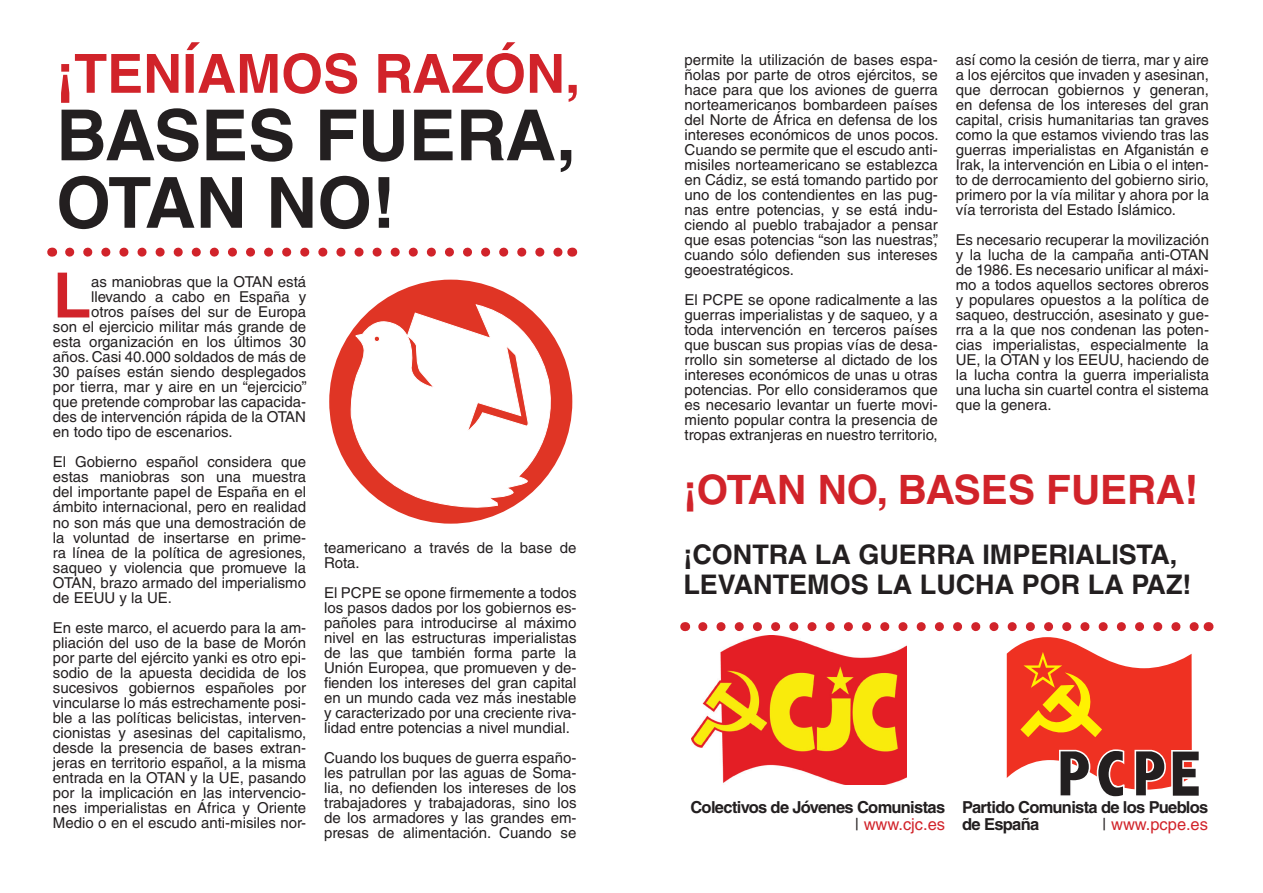
<style>
.page{position:relative;width:1263px;height:893px;background:#fff}
.page>*{position:absolute;margin:0;border:0;box-sizing:border-box;transform-origin:0 0}
.t1{font:700 70.5px/67.5px "Helvetica LT Std";color:#231f20}
.t2{font:700 62.4px "Helvetica LT Std";color:#d1232a}
.t3{font:700 54px "Helvetica LT Std";color:#d1232a}
.t4{font:700 40.5px "Helvetica LT Std";color:#d1232a}
.t5{font:700 27px/30px "Helvetica LT Std";color:#231f20}
.t6{font:700 16.5px/16.5px "Helvetica LT Std";letter-spacing:-.04em;color:#231f20}
.t7{font:16.5px "Helvetica LT Std";color:#d1232a}
.t8{font:15px/15px "Helvetica LT Std";color:#231f20;text-align:justify}
.s1{font-weight:400}
.s2{font-weight:400;color:#d1232a}
.s3{color:#231f20}
</style>
<div class="page">
<svg style="left:70px;top:248px;width:493px;height:9px"></svg>
<svg style="left:703px;top:622px;width:496px;height:9px"></svg>
<svg style="left:1007px;top:637px;width:192px;height:160px"></svg>
<img style="left:692px;top:635px;width:215px;height:150px">
<div style="left:329px;top:280px;width:243px;height:244px;background:#e03525;border-radius:50%"></div>
<svg style="left:350px;top:304px;width:209px;height:208px"></svg>
<h3 class="t3" style="left:56px;top:41px;width:525px">¡TENÍAMOS RAZÓN,</h3>
<h1 class="t1" style="left:56px;top:101px;width:521px">BASES FUERA,<br>OTAN NO!</h1>
<h2 class="t2" style="left:53px;top:257px;width:40px">L</h2>
<p class="t8" style="left:91px;top:275px;width:216px">as maniobras que la OTAN está</p>
<p class="t8" style="left:91px;top:290px;width:217px">llevando a cabo en España y</p>
<p class="t8" style="left:91px;top:305px;width:216px">otros países del sur de Europa</p>
<p class="t8" style="left:53px;top:320px;width:255px">son el ejercicio militar más grande de</p>
<p class="t8" style="left:53px;top:335px;width:255px">esta organización en los últimos 30</p>
<p class="t8" style="left:53px;top:350px;width:255px">años. Casi 40.000 soldados de más de</p>
<p class="t8" style="left:53px;top:365px;width:255px">30 países están siendo desplegados</p>
<p class="t8" style="left:53px;top:380px;width:255px">por tierra, mar y aire en un “ejercicio”</p>
<p class="t8" style="left:53px;top:395px;width:255px">que pretende comprobar las capacida-</p>
<p class="t8" style="left:53px;top:410px;width:255px">des de intervención rápida de la OTAN</p>
<p class="t8" style="left:53px;top:425px;width:181px">en todo tipo de escenarios.</p>
<p class="t8" style="left:53px;top:455px;width:255px">El Gobierno español considera que estas maniobras son una muestra del importante papel de España en el ámbito internacional, pero en realidad no son más que una demostración de la voluntad de insertarse en prime&shy;ra línea de la política de agresiones, saqueo y violencia que promueve la OTAN, brazo armado del imperialismo de EEUU y la UE.</p>
<p class="t8" style="left:53px;top:620px;width:255px">En este marco, el acuerdo para la am&shy;pliación del uso de la base de Morón por parte del ejército yanki es otro epi&shy;sodio de la apuesta decidida de los sucesivos gobiernos españoles por vincularse lo más estrechamente posi&shy;ble a las políticas belicistas, interven&shy;cionistas y asesinas del capitalismo, desde la presencia de bases extran&shy;jeras en territorio español, a la misma entrada en la OTAN y la UE, pasando por la implicación en las intervencio&shy;nes imperialistas en África y Oriente Medio o en el escudo anti-misiles nor-</p>
<p class="t8" style="left:324px;top:540px;width:254px">teamericano a través de la base de<br>Rota.</p>
<p class="t8" style="left:324px;top:585px;width:254px">El PCPE se opone firmemente a todos los pasos dados por los gobiernos es&shy;pañoles para introducirse al máximo nivel en las estructuras imperialistas de las que también forma parte la Unión Europea, que promueven y de&shy;fienden los intereses del gran capital en un mundo cada vez más inestable y caracterizado por una creciente riva&shy;lidad entre potencias a nivel mundial.</p>
<p class="t8" style="left:324px;top:750px;width:254px">Cuando los buques de guerra españo&shy;les patrullan por las aguas de Soma&shy;lia, no defienden los intereses de los trabajadores y trabajadoras, sino los de los armadores y las grandes em&shy;presas de alimentación. Cuando se</p>
<p class="t8" style="left:684px;top:52px;width:256px">permite la utilización de bases espa&shy;ñolas por parte de otros ejércitos, se hace para que los aviones de guerra norteamericanos bombardeen países del Norte de África en defensa de los intereses económicos de unos pocos.<br>Cuando se permite que el escudo anti&shy;misiles norteamericano se establezca en Cádiz, se está tomando partido por uno de los contendientes en las pug&shy;nas entre potencias, y se está indu&shy;ciendo al pueblo trabajador a pensar que esas potencias “son las nuestras”, cuando sólo defienden sus intereses geoestratégicos.</p>
<p class="t8" style="left:684px;top:292px;width:255px">El PCPE se opone radicalmente a las guerras imperialistas y de saqueo, y a toda intervención en terceros países que buscan sus propias vías de desa&shy;rrollo sin someterse al dictado de los intereses económicos de unas u otras potencias. Por ello consideramos que es necesario levantar un fuerte movi&shy;miento popular contra la presencia de tropas extranjeras en nuestro territorio,</p>
<p class="t8" style="left:956px;top:52px;width:255px">así como la cesión de tierra, mar y aire a los ejércitos que invaden y asesinan, que derrocan gobiernos y generan, en defensa de los intereses del gran capital, crisis humanitarias tan graves como la que estamos viviendo tras las guerras imperialistas en Afganistán e Irak, la intervención en Libia o el inten&shy;to de derrocamiento del gobierno sirio, primero por la vía militar y ahora por la vía terrorista del Estado Islámico.</p>
<p class="t8" style="left:956px;top:232px;width:255px">Es necesario recuperar la movilización y la lucha de la campaña anti-OTAN de 1986. Es necesario unificar al máxi&shy;mo a todos aquellos sectores obreros y populares opuestos a la política de saqueo, destrucción, asesinato y gue&shy;rra a la que nos condenan las poten&shy;cias imperialistas, especialmente la UE, la OTAN y los EEUU, haciendo de la lucha contra la guerra imperialista una lucha sin cuartel contra el sistema que la genera.</p>
<h3 class="t4" style="left:683px;top:465px;width:516px">¡OTAN NO, BASES FUERA!</h3>
<h3 class="t5" style="left:683px;top:539px;width:510px">¡CONTRA LA GUERRA IMPERIALISTA,<br>LEVANTEMOS LA LUCHA POR LA PAZ!</h3>
<p class="t6" style="left:690px;top:799px;width:256px;text-align:right">Colectivos de Jóvenes Comunistas <span class="s1">|</span> <span class="s2">www.cjc.es</span></p>
<p class="t6" style="left:962px;top:799px;width:248px">Partido Comunista de los Pueblos de España</p>
<p class="t7" style="left:1102px;top:814px;width:107px"><span class="s3">|</span> www.pcpe.es</p>
</div>
